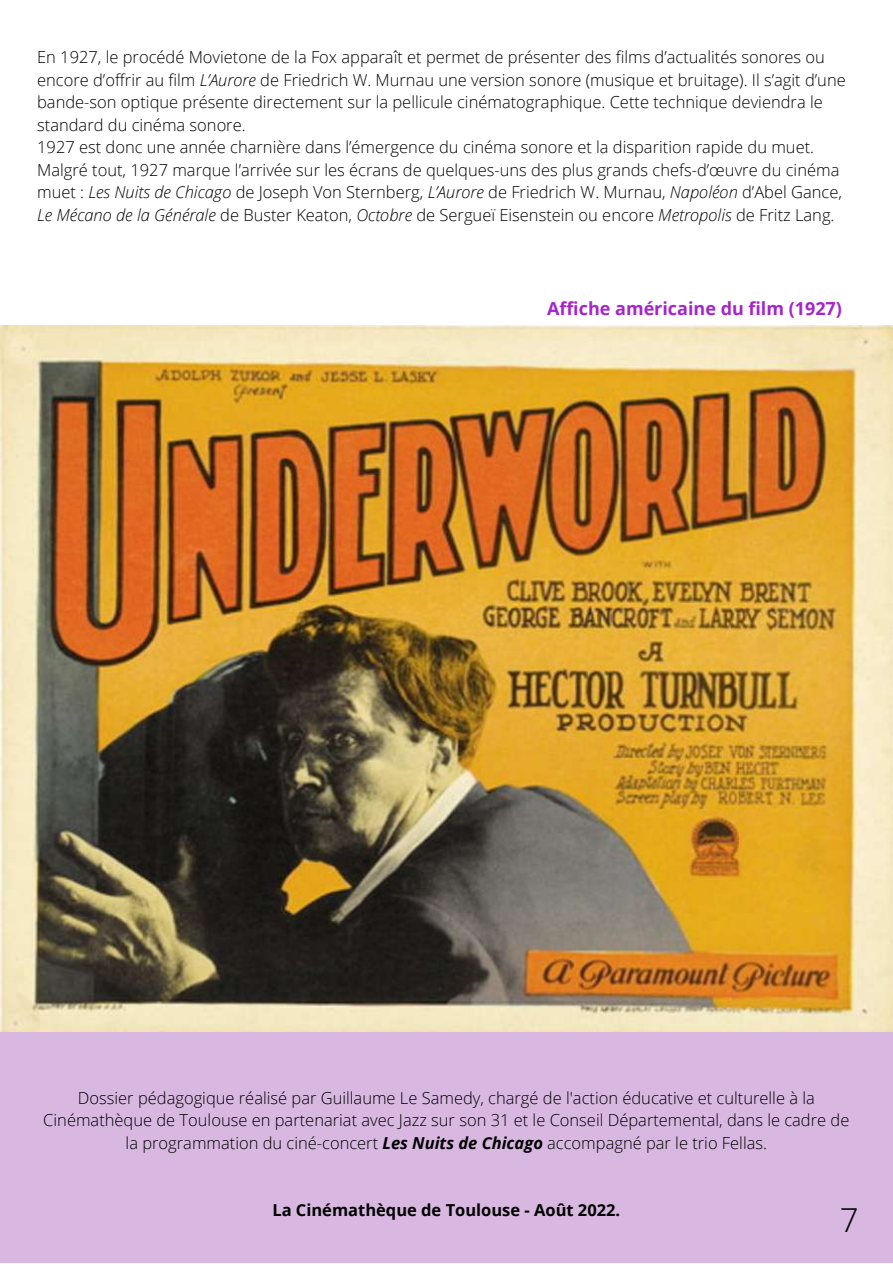
<style>
.page{position:relative;width:893px;height:1264px;background:#fff}
.page>*{position:absolute;margin:0;border:0;box-sizing:border-box;transform-origin:0 0}
.t1{font:300 33px "Open Sans";color:#000}
.t2{font:700 18px "Open Sans";color:#a624cb}
.t3{font:300 16.5px/22.5px "Open Sans";color:#000}
.t4{font:700 16.5px "Open Sans";color:#000}
.s1{font-style:italic}
.s2{font-weight:700;font-style:italic}
</style>
<div class="page">
<img style="left:0;top:325px;width:892px;height:706px">
<div style="left:0;top:1031px;width:892px;height:231px;background:#d8b7e1"></div>
<p class="t3" style="left:37px;top:45px;width:810px">En 1927, le procédé Movietone de la Fox apparaît et permet de présenter des films d’actualités sonores ou encore d’offrir au film <span class="s1">L’Aurore</span> de Friedrich W. Murnau une version sonore (musique et bruitage). Il s’agit d’une bande-son optique présente directement sur la pellicule cinématographique. Cette technique deviendra le standard du cinéma sonore.<br>1927 est donc une année charnière dans l’émergence du cinéma sonore et la disparition rapide du muet.<br>Malgré tout, 1927 marque l’arrivée sur les écrans de quelques-uns des plus grands chefs-d’œuvre du cinéma muet : <span class="s1">Les Nuits de Chicago</span> de Joseph Von Sternberg, <span class="s1">L’Aurore</span> de Friedrich W. Murnau, <span class="s1">Napoléon</span> d’Abel Gance, <span class="s1">Le Mécano de la Générale</span> de Buster Keaton, <span class="s1">Octobre</span> de Sergueï Eisenstein ou encore <span class="s1">Metropolis</span> de Fritz Lang.</p>
<p class="t2" style="left:547px;top:296px;width:296px">Affiche américaine du film (1927)</p>
<p class="t3" style="left:43px;top:1086px;width:807px;text-align:center">Dossier pédagogique réalisé par Guillaume Le Samedy, chargé de l'action éducative et culturelle à la<br>Cinémathèque de Toulouse en partenariat avec Jazz sur son 31 et le Conseil Départemental, dans le cadre de la programmation du ciné-concert <span class="s2">Les Nuits de Chicago</span> accompagné par le trio Fellas.</p>
<p class="t4" style="left:272px;top:1198px;width:349px">La Cinémathèque de Toulouse - Août 2022.</p>
<h1 class="t1" style="left:839px;top:1196px;width:20px">7</h1>
</div>
